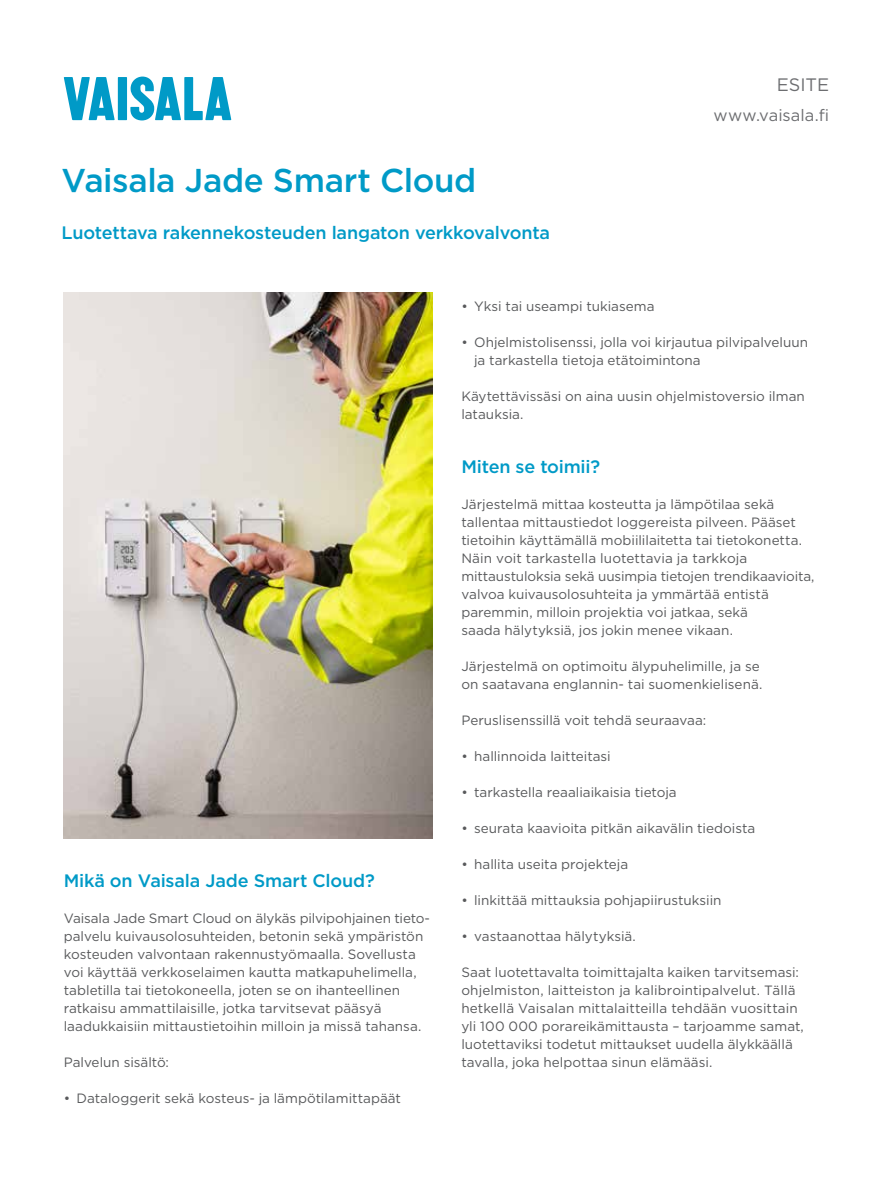
<style>
.page{position:relative;width:893px;height:1191px;background:#fff}
.page>*{position:absolute;margin:0;border:0;box-sizing:border-box;transform-origin:0 0}
.t1{font:500 33px "Gotham";letter-spacing:-.01em;color:#009ac7}
.t2{font:500 18px "Gotham";letter-spacing:-.01em;color:#009ac7}
.t3{font:18px "Gotham";color:#6d6e71}
.t4{font:16.5px "Gotham";color:#6d6e71}
.t5{font:13.5px/18px "Gotham";color:#58595b}
</style>
<div class="page">
<svg style="left:64px;top:77px;width:51px;height:43px"></svg>
<div style="left:118px;top:77px;width:9px;height:43px;background:#009ac7"></div>
<svg style="left:130px;top:77px;width:101px;height:43px"></svg>
<img style="left:64px;top:293px;width:369px;height:546px">
<h2 class="t3" style="left:777px;top:73px;width:54px">ESITE</h2>
<h1 class="t1" style="left:62px;top:159px;width:416px">Vaisala Jade Smart Cloud</h1>
<h2 class="t2" style="left:62px;top:220px;width:490px">Luotettava rakennekosteuden langaton verkkovalvonta</h2>
<p class="t4" style="left:713px;top:105px;width:117px">www.vaisala.fi</p>
<h2 class="t2" style="left:64px;top:868px;width:312px">Mikä on Vaisala Jade Smart Cloud?</h2>
<p class="t5" style="left:64px;top:908px;width:368px">Vaisala Jade Smart Cloud on älykäs pilvipohjainen tieto&shy;palvelu kuivausolosuhteiden, betonin sekä ympäristön kosteuden valvontaan rakennustyömaalla. Sovellusta voi käyttää verkkoselaimen kautta matkapuhelimella, tabletilla tai tietokoneella, joten se on ihanteellinen ratkaisu ammattilaisille, jotka tarvitsevat pääsyä laadukkaisiin mittaustietoihin milloin ja missä tahansa.</p>
<p class="t5" style="left:64px;top:1052px;width:107px">Palvelun sisältö:</p>
<p class="t5" style="left:64px;top:1088px;width:339px">• Dataloggerit sekä kosteus- ja lämpötilamittapäät</p>
<p class="t5" style="left:461px;top:296px;width:195px">• Yksi tai useampi tukiasema</p>
<p class="t5" style="left:474px;top:332px;width:335px;text-indent:-13px">• Ohjelmistolisenssi, jolla voi kirjautua pilvipalveluun ja tarkastella tietoja etätoimintona</p>
<p class="t5" style="left:461px;top:386px;width:345px">Käytettävissäsi on aina uusin ohjelmistoversio ilman latauksia.</p>
<h2 class="t2" style="left:461px;top:454px;width:140px">Miten se toimii?</h2>
<p class="t5" style="left:461px;top:494px;width:355px">Järjestelmä mittaa kosteutta ja lämpötilaa sekä tallentaa mittaustiedot loggereista pilveen. Pääset tietoihin käyttämällä mobiililaitetta tai tietokonetta.<br>Näin voit tarkastella luotettavia ja tarkkoja mittaustuloksia sekä uusimpia tietojen trendikaavioita, valvoa kuivausolosuhteita ja ymmärtää entistä paremmin, milloin projektia voi jatkaa, sekä<br>saada hälytyksiä, jos jokin menee vikaan.</p>
<p class="t5" style="left:461px;top:656px;width:303px">Järjestelmä on optimoitu älypuhelimille, ja se on saatavana englannin- tai suomenkielisenä.</p>
<p class="t5" style="left:461px;top:710px;width:246px">Peruslisenssillä voit tehdä seuraavaa:</p>
<p class="t5" style="left:461px;top:746px;width:151px">• hallinnoida laitteitasi</p>
<p class="t5" style="left:461px;top:782px;width:217px">• tarkastella reaaliaikaisia tietoja</p>
<p class="t5" style="left:461px;top:818px;width:295px">• seurata kaavioita pitkän aikavälin tiedoista</p>
<p class="t5" style="left:461px;top:854px;width:168px">• hallita useita projekteja</p>
<p class="t5" style="left:461px;top:890px;width:262px">• linkittää mittauksia pohjapiirustuksiin</p>
<p class="t5" style="left:461px;top:926px;width:176px">• vastaanottaa hälytyksiä.</p>
<p class="t5" style="left:461px;top:962px;width:344px">Saat luotettavalta toimittajalta kaiken tarvitsemasi: ohjelmiston, laitteiston ja kalibrointipalvelut. Tällä hetkellä Vaisalan mittalaitteilla tehdään vuosittain yli 100 000 porareikämittausta – tarjoamme samat, luotettaviksi todetut mittaukset uudella älykkäällä tavalla, joka helpottaa sinun elämääsi.</p>
</div>
